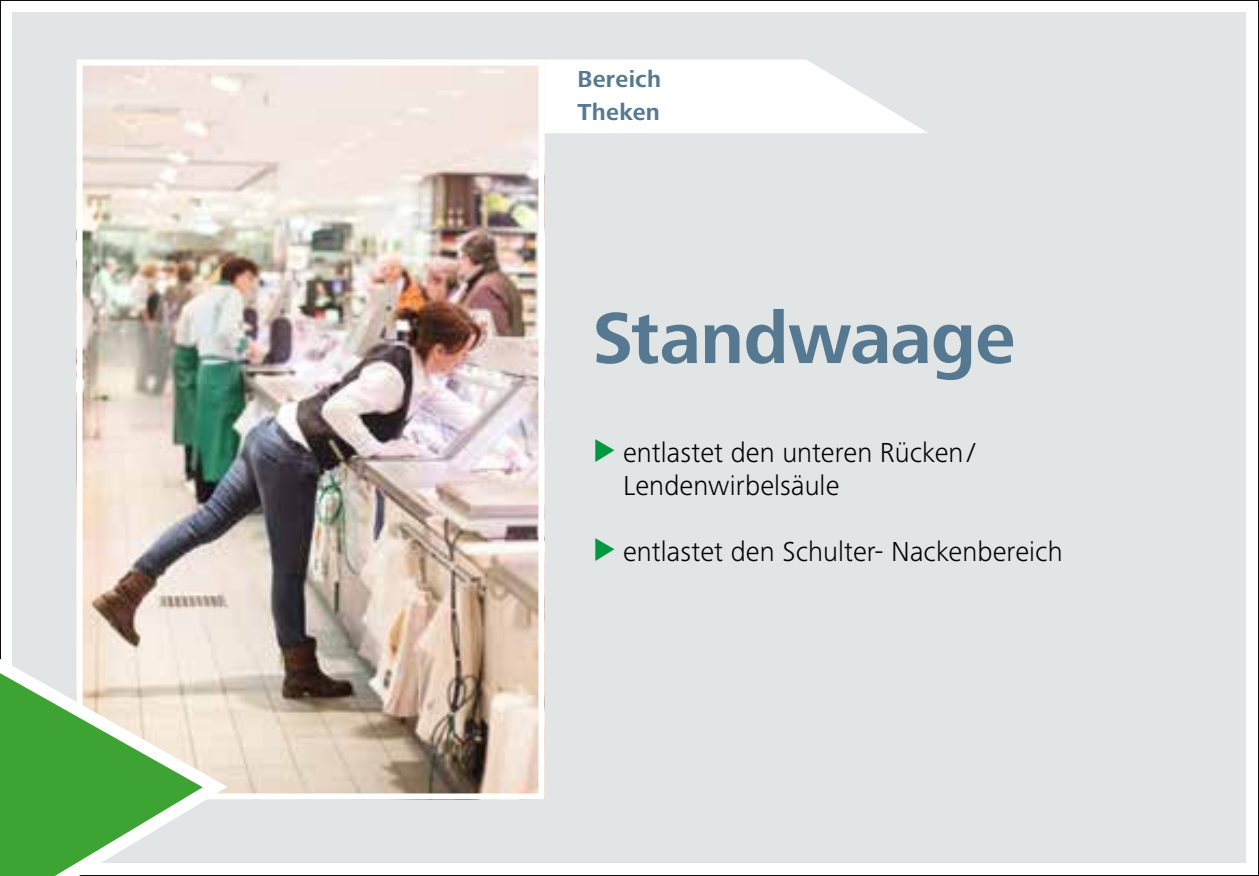
<style>
.page{position:relative;width:1259px;height:876px;background:#fff}
.page>*{position:absolute;margin:0;border:0;box-sizing:border-box;transform-origin:0 0}
.t1{font:700 75px "Frutiger Next Pro";letter-spacing:-.01em;color:#567991}
.t2{font:300 28.5px/33px "Frutiger Next Pro";letter-spacing:.005em;color:#000}
.t3{font:700 24px/33px "Frutiger Next Pro";letter-spacing:.015em;color:#567991}
.s1{font-family:"INQA Triangel";font-weight:400;color:#00993f}
</style>
<div class="page">
<div style="left:13px;top:13px;width:1233px;height:850px;background:#e2e5e5"></div>
<img style="left:84px;top:67px;width:453px;height:725px">
<div style="left:77px;top:60px;width:467px;height:739px;border:6px solid #fff"></div>
<svg style="left:544px;top:60px;width:384px;height:73px"></svg>
<svg style="left:0;top:630px;width:236px;height:246px"></svg>
<p class="t3" style="left:577px;top:63px;width:85px">Bereich<br>Theken</p>
<h1 class="t1" style="left:592px;top:295px;width:425px">Standwaage</h1>
<p class="t2" style="left:623px;top:436px;width:354px;text-indent:-28px"><span class="s1">&gt;</span> entlastet den unteren Rücken/<br>Lendenwirbelsäule</p>
<p class="t2" style="left:595px;top:535px;width:469px"><span class="s1">&gt;</span> entlastet den Schulter- Nackenbereich</p>
</div>
